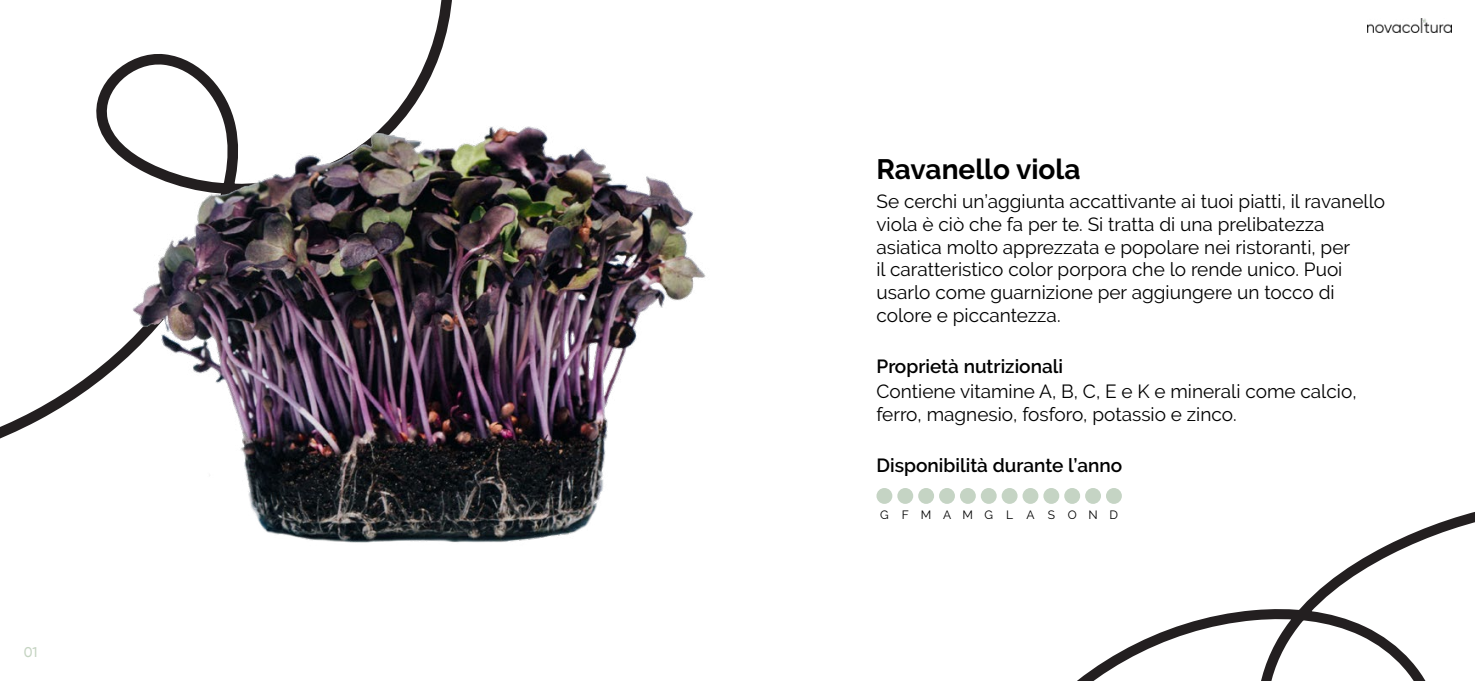
<style>
.page{position:relative;width:1475px;height:681px;background:#fff}
.page>*{position:absolute;margin:0;border:0;box-sizing:border-box;transform-origin:0 0}
.t1{font:700 28px "Raleway";color:#000}
.t2{font:19px/22.8px "Raleway";color:#000}
.t3{font:600 19px "Raleway";color:#000}
.t4{font:500 14px "Gilroy";color:#c5d4c2}
.t5{font:12px "Raleway";letter-spacing:.995em;color:#000}
</style>
<div class="page">
<svg style="left:1078px;top:493px;width:396px;height:187px"></svg>
<svg style="left:97px;top:0;width:355px;height:101px"></svg>
<img style="left:0;top:101px;width:706px;height:442px">
<img style="left:1367px;top:18px;width:83px;height:15px">
<div style="left:876px;top:476px;width:245px;height:57px;background:#fff"></div>
<div style="left:876px;top:488px;width:16px;height:15px;background:#c5d4c4;border-radius:50%"></div>
<div style="left:897px;top:488px;width:16px;height:15px;background:#c5d4c4;border-radius:50%"></div>
<div style="left:918px;top:488px;width:15px;height:15px;background:#c5d4c4;border-radius:50%"></div>
<div style="left:938px;top:488px;width:16px;height:15px;background:#c5d4c4;border-radius:50%"></div>
<div style="left:959px;top:488px;width:16px;height:15px;background:#c5d4c4;border-radius:50%"></div>
<div style="left:980px;top:488px;width:16px;height:15px;background:#c5d4c4;border-radius:50%"></div>
<div style="left:1001px;top:488px;width:16px;height:15px;background:#c5d4c4;border-radius:50%"></div>
<div style="left:1022px;top:488px;width:16px;height:15px;background:#c5d4c4;border-radius:50%"></div>
<div style="left:1043px;top:488px;width:16px;height:15px;background:#c5d4c4;border-radius:50%"></div>
<div style="left:1064px;top:488px;width:15px;height:15px;background:#c5d4c4;border-radius:50%"></div>
<div style="left:1084px;top:488px;width:16px;height:15px;background:#c5d4c4;border-radius:50%"></div>
<div style="left:1105px;top:488px;width:16px;height:15px;background:#c5d4c4;border-radius:50%"></div>
<p class="t4" style="left:24px;top:643px;width:15px">01</p>
<h1 class="t1" style="left:876px;top:153px;width:205px">Ravanello viola</h1>
<p class="t2" style="left:876px;top:190px;width:510px">Se cerchi un’aggiunta accattivante ai tuoi piatti, il ravanello viola è ciò che fa per te. Si tratta di una prelibatezza asiatica molto apprezzata e popolare nei ristoranti, per<br>il caratteristico color porpora che lo rende unico. Puoi usarlo come guarnizione per aggiungere un tocco di colore e piccantezza.</p>
<p class="t3" style="left:876px;top:355px;width:188px">Proprietà nutrizionali</p>
<p class="t2" style="left:876px;top:380px;width:481px">Contiene vitamine A, B, C, E e K e minerali come calcio, ferro, magnesio, fosforo, potassio e zinco.</p>
<p class="t3" style="left:876px;top:454px;width:247px">Disponibilità durante l’anno</p>
<p class="t5" style="left:880px;top:507px;width:239px">GFMAMGL ASOND</p>
</div>
